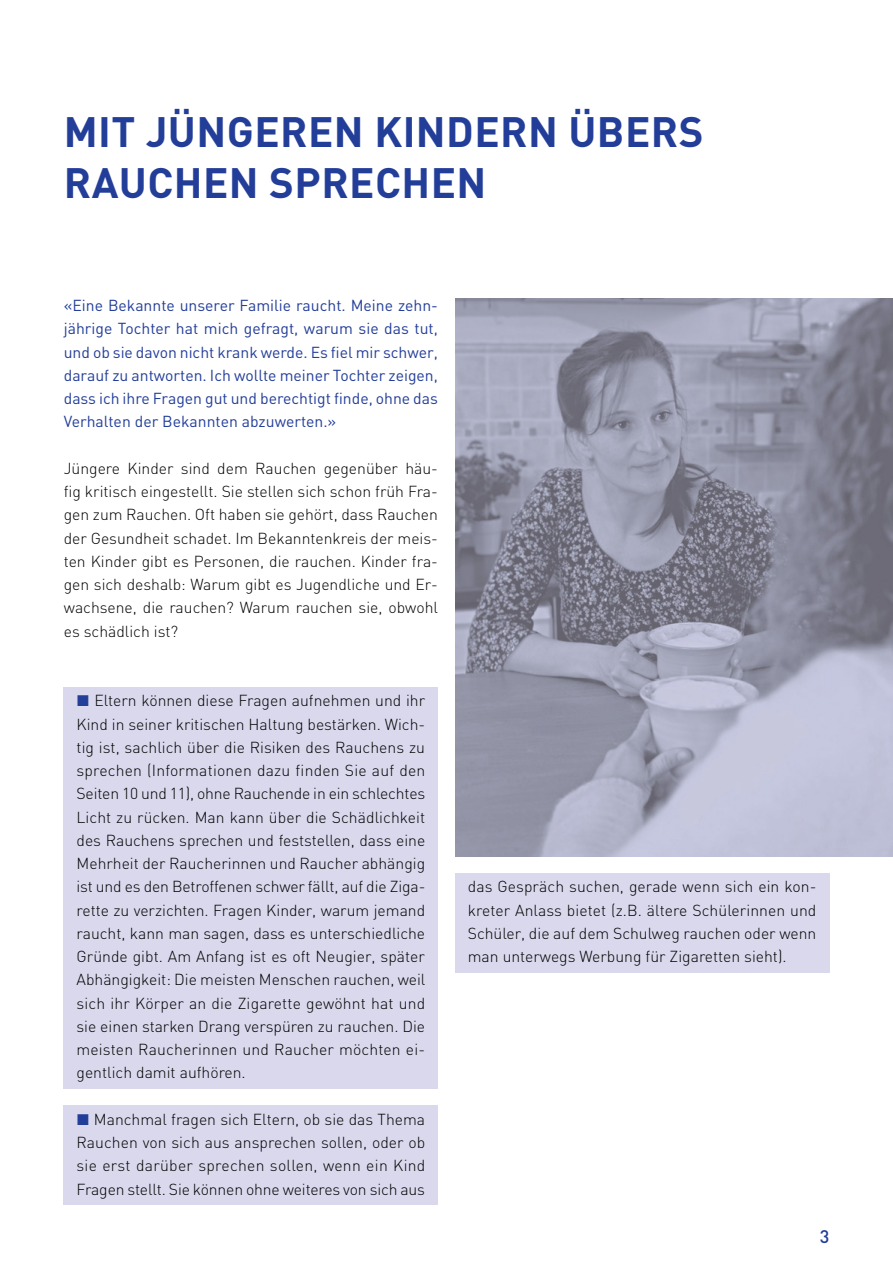
<style>
.page{position:relative;width:893px;height:1263px;background:#fff}
.page>*{position:absolute;margin:0;border:0;box-sizing:border-box;transform-origin:0 0}
.t1{font:700 42px/50.4px "DIN";letter-spacing:.01em;color:#233e99}
.t2{font:500 18px "DIN";color:#233e99}
.t3{font:300 15.75px/23.2px "DIN";color:#000;text-align:justify}
.t4{font:15.75px/23.2px "DIN";color:#233e99;text-align:justify}
.s1{font-family:"European Pi Three";font-weight:400;color:#233e99}
</style>
<div class="page">
<img style="left:455px;top:298px;width:438px;height:558px">
<div style="left:455px;top:873px;width:374px;height:100px;background:#d9d8ed"></div>
<div style="left:64px;top:1105px;width:374px;height:100px;background:#d9d8ed"></div>
<div style="left:64px;top:687px;width:374px;height:402px;background:#d9d8ed"></div>
<h1 class="t1" style="left:64px;top:105px;width:641px">MIT JÜNGEREN KINDERN ÜBERS<br>RAUCHEN SPRECHEN</h1>
<p class="t4" style="left:64px;top:293px;width:376px">«Eine Bekannte unserer Familie raucht. Meine zehn&shy;jährige Tochter hat mich gefragt, warum sie das tut, und ob sie davon nicht krank werde. Es fiel mir schwer, darauf zu antworten. Ich wollte meiner Tochter zeigen, dass ich ihre Fragen gut und berechtigt finde, ohne das Verhalten der Bekannten abzuwerten.»</p>
<p class="t3" style="left:64px;top:456px;width:376px">Jüngere Kinder sind dem Rauchen gegenüber häu&shy;fig kritisch eingestellt. Sie stellen sich schon früh Fra&shy;gen zum Rauchen. Oft haben sie gehört, dass Rauchen der Gesundheit schadet. Im Bekanntenkreis der meis&shy;ten Kinder gibt es Personen, die rauchen. Kinder fra&shy;gen sich deshalb: Warum gibt es Jugendliche und Er&shy;wachsene, die rauchen? Warum rauchen sie, obwohl es schädlich ist?</p>
<p class="t3" style="left:77px;top:689px;width:350px"><span class="s1">L</span> Eltern können diese Fragen aufnehmen und ihr Kind in seiner kritischen Haltung bestärken. Wich&shy;tig ist, sachlich über die Risiken des Rauchens zu sprechen (Informationen dazu finden Sie auf den Seiten 10 und 11), ohne Rauchende in ein schlechtes Licht zu rücken. Man kann über die Schädlichkeit des Rauchens sprechen und feststellen, dass eine Mehrheit der Raucherinnen und Raucher abhängig ist und es den Betroffenen schwer fällt, auf die Ziga&shy;rette zu verzichten. Fragen Kinder, warum jemand raucht, kann man sagen, dass es unterschiedliche Gründe gibt. Am Anfang ist es oft Neugier, später Abhängigkeit: Die meisten Menschen rauchen, weil sich ihr Körper an die Zigarette gewöhnt hat und sie einen starken Drang verspüren zu rauchen. Die meisten Raucherinnen und Raucher möchten ei&shy;gentlich damit aufhören.</p>
<p class="t3" style="left:77px;top:1107px;width:350px"><span class="s1">L</span> Manchmal fragen sich Eltern, ob sie das Thema Rauchen von sich aus ansprechen sollen, oder ob sie erst darüber sprechen sollen, wenn ein Kind Fragen stellt. Sie können ohne weiteres von sich aus</p>
<p class="t3" style="left:468px;top:875px;width:350px;text-align:left">das Gespräch suchen, gerade wenn sich ein kon&shy;kreter Anlass bietet (z.B. ältere Schülerinnen und Schüler, die auf dem Schulweg rauchen oder wenn man unterwegs Werbung für Zigaretten sieht).</p>
<p class="t2" style="left:820px;top:1225px;width:11px">3</p>
</div>
